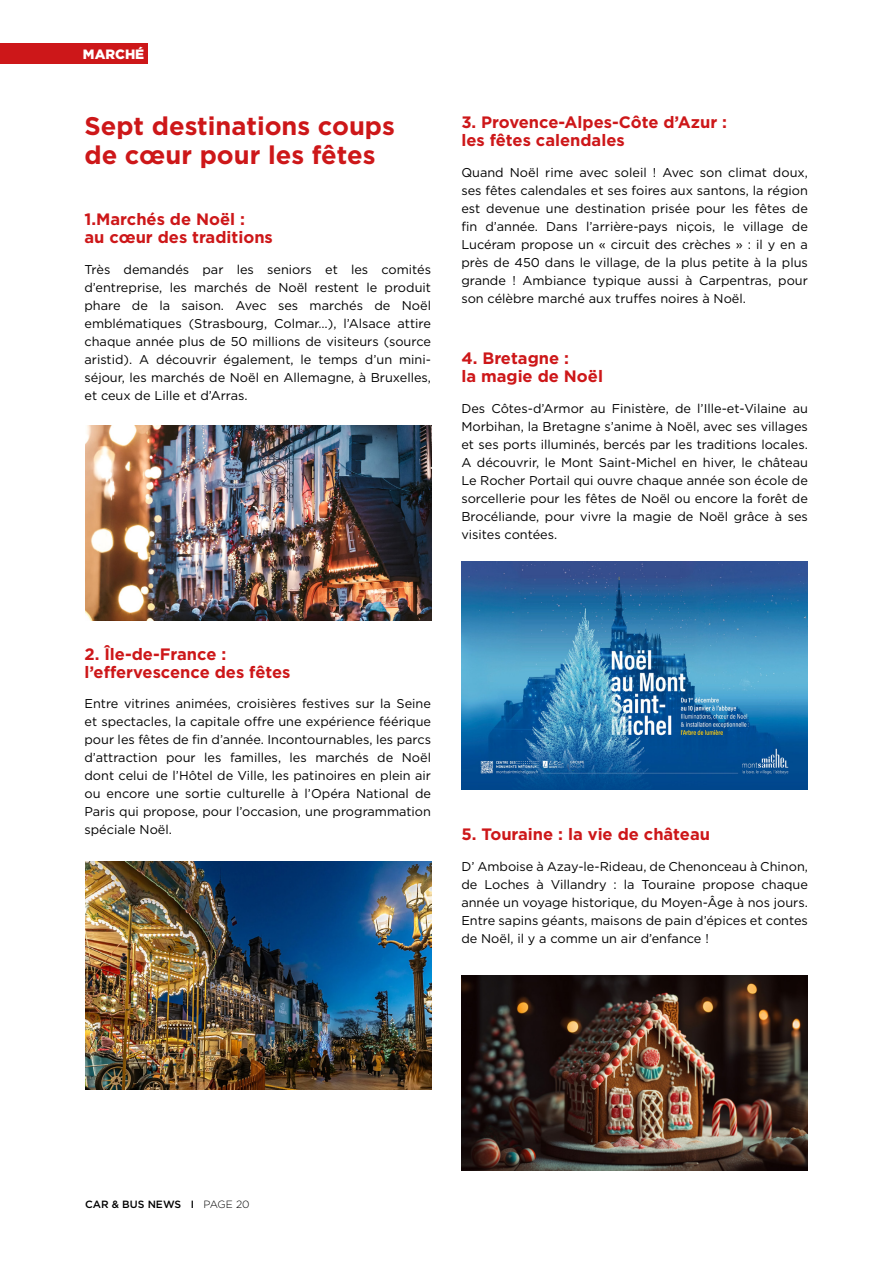
<style>
.page{position:relative;width:893px;height:1263px;background:#fff}
.page>*{position:absolute;margin:0;border:0;box-sizing:border-box;transform-origin:0 0}
.t1{font:700 25.5px/28.5px "Gotham";color:#cd1719}
.t2{font:700 16.5px/18px "Gotham";color:#cd1719}
.t3{font:900 13.5px "Gotham";color:#fff}
.t4{font:12.75px/18px "Gotham";color:#000;text-align:justify}
.t5{font:500 10.5px "Gotham";color:#000}
.s1{font-weight:300}
</style>
<div class="page">
<div style="left:0;top:44px;width:147px;height:20px;background:#cd1719"></div>
<img style="left:85px;top:425px;width:347px;height:195px">
<img style="left:461px;top:975px;width:347px;height:195px">
<img style="left:85px;top:861px;width:347px;height:229px">
<img style="left:461px;top:561px;width:347px;height:229px">
<p class="t3" style="left:83px;top:45px;width:63px">MARCHÉ</p>
<h1 class="t1" style="left:84px;top:112px;width:312px">Sept destinations coups de cœur pour les fêtes</h1>
<p class="t2" style="left:84px;top:210px;width:190px">1.Marchés de Noël :<br>au cœur des traditions</p>
<p class="t4" style="left:84px;top:260px;width:348px">Très demandés par les seniors et les comités d’entreprise, les marchés de Noël restent le produit phare de la saison. Avec ses marchés de Noël emblématiques (Strasbourg, Colmar…), l’Alsace attire chaque année plus de 50 millions de visiteurs (source aristid). A découvrir également, le temps d’un mini&shy;séjour, les marchés de Noël en Allemagne, à Bruxelles, et ceux de Lille et d’Arras.</p>
<p class="t2" style="left:461px;top:113px;width:267px">3. Provence-Alpes-Côte d’Azur : les fêtes calendales</p>
<p class="t4" style="left:461px;top:163px;width:348px">Quand Noël rime avec soleil ! Avec son climat doux, ses fêtes calendales et ses foires aux santons, la région est devenue une destination prisée pour les fêtes de fin d’année. Dans l’arrière-pays niçois, le village de Lucéram propose un « circuit des crèches » : il y en a près de 450 dans le village, de la plus petite à la plus grande ! Ambiance typique aussi à Carpentras, pour son célèbre marché aux truffes noires à Noël.</p>
<p class="t2" style="left:461px;top:349px;width:143px">4. Bretagne :<br>la magie de Noël</p>
<p class="t4" style="left:461px;top:399px;width:348px">Des Côtes-d’Armor au Finistère, de l’Ille-et-Vilaine au Morbihan, la Bretagne s’anime à Noël, avec ses villages et ses ports illuminés, bercés par les traditions locales.<br>A découvrir, le Mont Saint-Michel en hiver, le château Le Rocher Portail qui ouvre chaque année son école de sorcellerie pour les fêtes de Noël ou encore la forêt de Brocéliande, pour vivre la magie de Noël grâce à ses visites contées.</p>
<p class="t2" style="left:84px;top:645px;width:208px">2. Île-de-France : l’effervescence des fêtes</p>
<p class="t4" style="left:84px;top:694px;width:348px">Entre vitrines animées, croisières festives sur la Seine et spectacles, la capitale offre une expérience féérique pour les fêtes de fin d’année. Incontournables, les parcs d’attraction pour les familles, les marchés de Noël dont celui de l’Hôtel de Ville, les patinoires en plein air ou encore une sortie culturelle à l’Opéra National de Paris qui propose, pour l’occasion, une programmation spéciale Noël.</p>
<p class="t2" style="left:461px;top:825px;width:250px">5. Touraine : la vie de château</p>
<p class="t4" style="left:461px;top:857px;width:348px">D’ Amboise à Azay-le-Rideau, de Chenonceau à Chinon, de Loches à Villandry : la Touraine propose chaque année un voyage historique, du Moyen-Âge à nos jours.<br>Entre sapins géants, maisons de pain d’épices et contes de Noël, il y a comme un air d’enfance !</p>
<p class="t5" style="left:85px;top:1197px;width:166px">CAR &amp; BUS NEWS I <span class="s1">PAGE 20</span></p>
</div>
